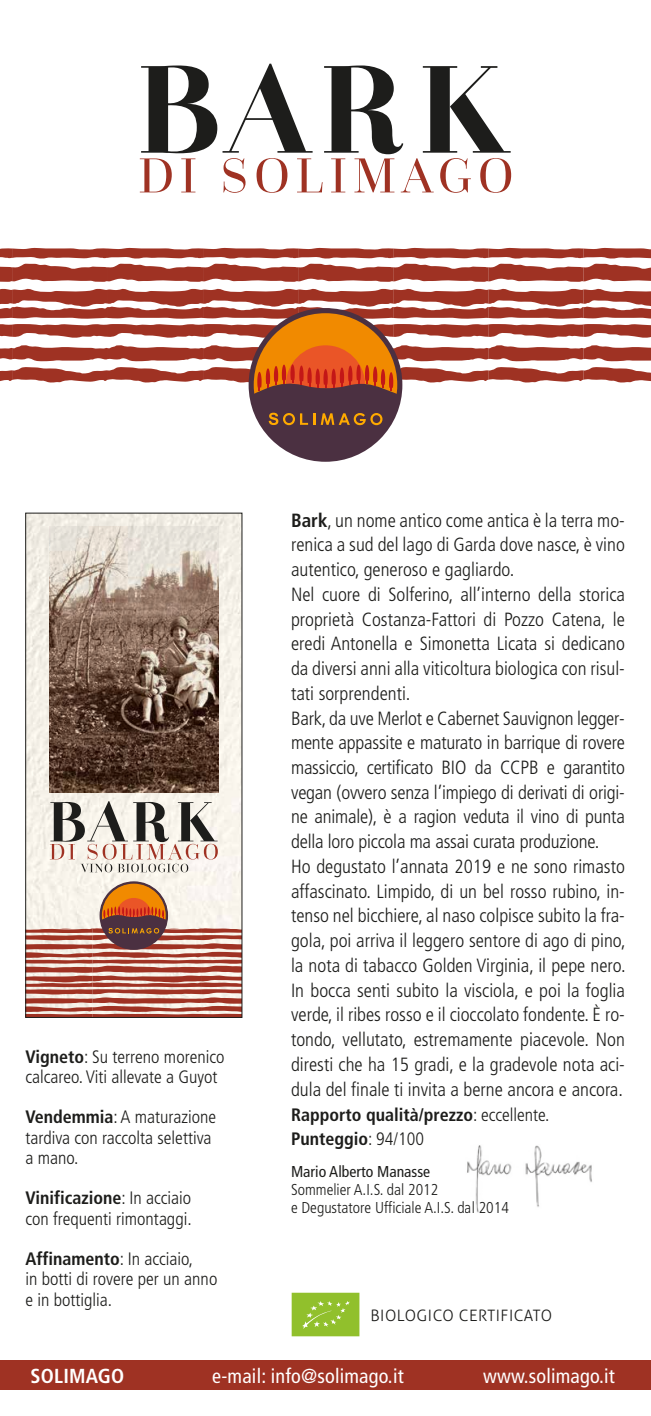
<style>
.page{position:relative;width:651px;height:1416px;background:#fff}
.page>*{position:absolute;margin:0;border:0;box-sizing:border-box;transform-origin:0 0}
.t1{font:condensed 20.25px "Frutiger";letter-spacing:.01em;color:#fff}
.t2{font:700 condensed 20.25px "Frutiger";letter-spacing:.01em;color:#fff}
.t3{font:300 condensed 19.12px/24.8px "Frutiger";color:#1d1d1b}
.t4{font:300 condensed 18px/20.2px "Frutiger";color:#1d1d1b}
.t5{font:700 condensed 18px/24.8px "Frutiger";color:#1d1d1b}
.t6{font:300 condensed 15.75px/18px "Frutiger";color:#1d1d1b}
.t7{font:300 15.75px "Aller";letter-spacing:.03em;color:#1d1d1b}
.t8{font:condensed 15.75px "Frutiger";color:#1d1d1b}
.s1{font-weight:700}
.s2{font-weight:300}
</style>
<div class="page">
<div style="left:0;top:1361px;width:651px;height:29px;background:#9f3223"></div>
<svg style="left:0;top:247px;width:651px;height:136px;fill:#9f3223"></svg>
<img style="left:28px;top:515px;width:212px;height:414px">
<svg style="left:28px;top:929px;width:212px;height:87px;background:#c48377"></svg>
<svg style="left:99px;top:881px;width:69px;height:78px;background:#aa6c4d"></svg>
<svg style="left:247px;top:307px;width:156px;height:155px;background:#a86849"></svg>
<svg style="left:140px;top:64px;width:371px;height:129px"></svg>
<svg style="left:50px;top:801px;width:168px;height:71px;background:#c3bbb4"></svg>
<img style="left:49px;top:527px;width:169px;height:265px">
<img style="left:467px;top:1145px;width:125px;height:68px">
<svg style="left:291px;top:1293px;width:68px;height:43px;background:#97c337"></svg>
<p class="t4" style="left:26px;top:1046px;width:200px"><span class="s1">Vigneto</span>: Su terreno morenico calcareo. Viti allevate a Guyot</p>
<p class="t4" style="left:26px;top:1107px;width:192px"><span class="s1">Vendemmia</span>: A maturazione tardiva con raccolta selettiva a mano.</p>
<p class="t4" style="left:26px;top:1188px;width:168px"><span class="s1">Vinificazione</span>: In acciaio con frequenti rimontaggi.</p>
<p class="t4" style="left:26px;top:1249px;width:193px"><span class="s1">Affinamento</span>: In acciaio,<br>in botti di rovere per un anno e in bottiglia.</p>
<p class="t3" style="left:291px;top:508px;width:336px"><span class="s1">Bark</span>, un nome antico come antica è la terra mo&shy;renica a sud del lago di Garda dove nasce, è vino autentico, generoso e gagliardo.<br>Nel cuore di Solferino, all’interno della storica proprietà Costanza-Fattori di Pozzo Catena, le eredi Antonella e Simonetta Licata si dedicano da diversi anni alla viticoltura biologica con risul&shy;tati sorprendenti.<br>Bark, da uve Merlot e Cabernet Sauvignon legger&shy;mente appassite e maturato in barrique di rovere massiccio, certificato BIO da CCPB e garantito vegan (ovvero senza l’impiego di derivati di origi&shy;ne animale), è a ragion veduta il vino di punta della loro piccola ma assai curata produzione.<br>Ho degustato l’annata 2019 e ne sono rimasto affascinato. Limpido, di un bel rosso rubino, in&shy;tenso nel bicchiere, al naso colpisce subito la fra&shy;gola, poi arriva il leggero sentore di ago di pino, la nota di tabacco Golden Virginia, il pepe nero.<br>In bocca senti subito la visciola, e poi la foglia verde, il ribes rosso e il cioccolato fondente. È ro&shy;tondo, vellutato, estremamente piacevole. Non diresti che ha 15 gradi, e la gradevole nota aci&shy;dula del finale ti invita a berne ancora e ancora.</p>
<p class="t5" style="left:291px;top:1102px;width:260px">Rapporto qualità/prezzo<span class="s2">: eccellente.<br></span>Punteggio<span class="s2">: 94/100</span></p>
<p class="t8" style="left:291px;top:1162px;width:141px">Mario Alberto Manasse</p>
<p class="t6" style="left:291px;top:1180px;width:219px">Sommelier A.I.S. dal 2012<br>e Degustatore Ufficiale A.I.S. dal 2014</p>
<p class="t7" style="left:370px;top:1305px;width:183px">BIOLOGICO CERTIFICATO</p>
<p class="t2" style="left:31px;top:1363px;width:95px">SOLIMAGO</p>
<p class="t1" style="left:212px;top:1364px;width:193px">e-mail: info@solimago.it</p>
<p class="t1" style="left:483px;top:1364px;width:133px">www.solimago.it</p>
</div>
